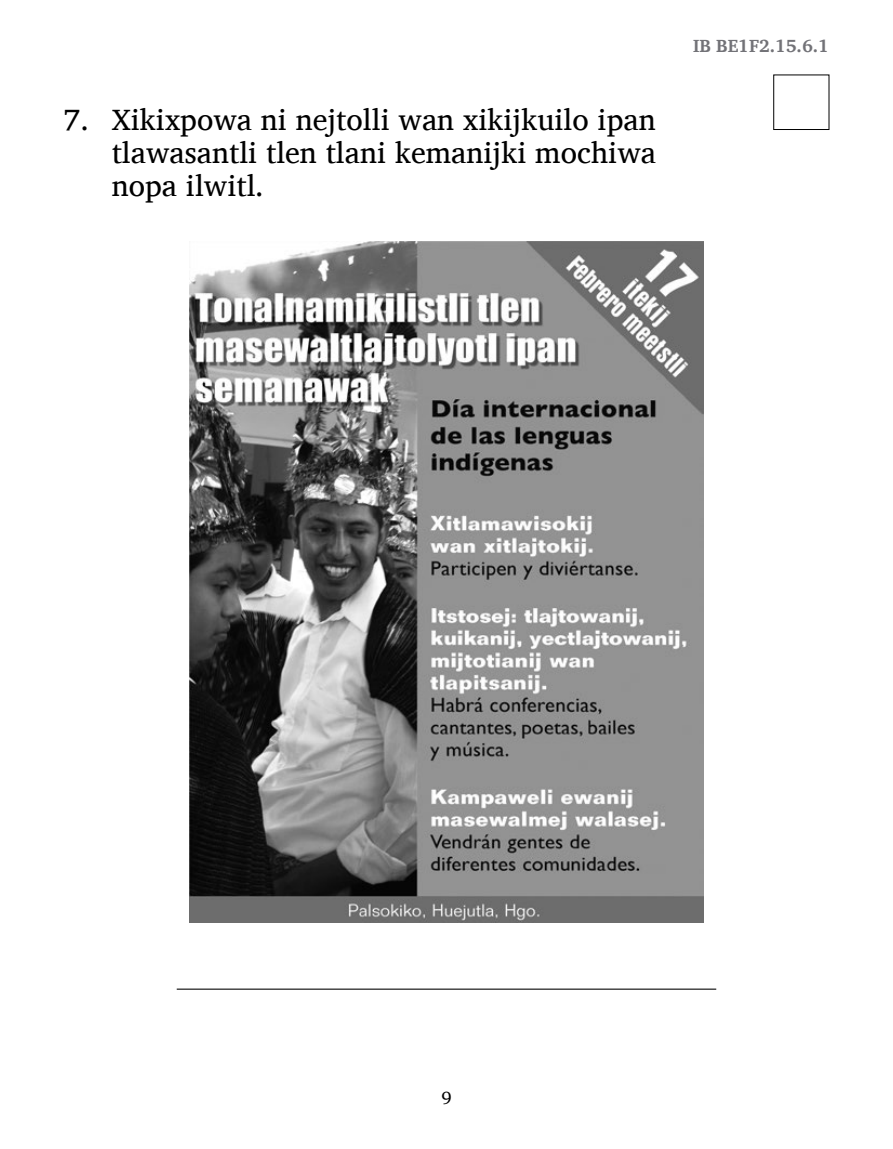
<style>
.page{position:relative;width:893px;height:1149px;background:#fff}
.page>*{position:absolute;margin:0;border:0;box-sizing:border-box;transform-origin:0 0}
.t1{font:30px/33px "Charis SIL";color:#000;text-align:justify}
.t2{font:700 18px "Charis SIL";color:#727277}
.t3{font:18px "Charis SIL";color:#000}
</style>
<div class="page">
<div style="left:773px;top:75px;width:56px;height:55px;border:1px solid #000"></div>
<hr style="left:177px;top:988px;width:539px;height:1px;background:#000">
<img style="left:190px;top:242px;width:513px;height:680px">
<p class="t1" style="left:112px;top:103px;width:546px;text-indent:-48px">7. Xikixpowa ni nejtolli wan xikijkuilo ipan tlawasantli tlen tlani kemanijki mochiwa nopa ilwitl.</p>
<p class="t2" style="left:693px;top:36px;width:138px">IB BE1F2.15.6.1</p>
<p class="t3" style="left:441px;top:1087px;width:12px">9</p>
</div>
